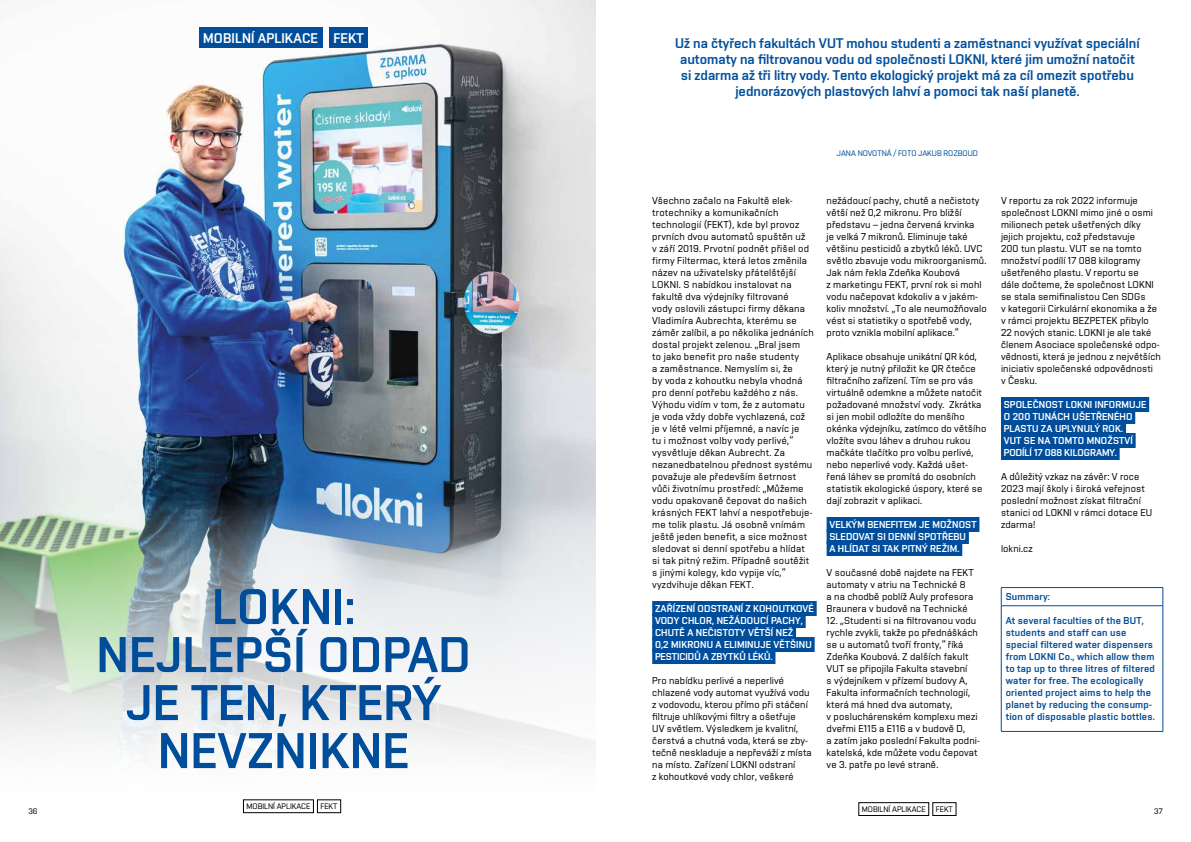
<style>
.page{position:relative;width:1191px;height:842px;background:#fff}
.page>*{position:absolute;margin:0;border:0;box-sizing:border-box;transform-origin:0 0}
.t1{font:50px/48px "Vafle VUT";letter-spacing:.01em;color:#004e9b;text-align:center}
.t2{font:14px/16px "Vafle VUT";color:#004e9b;text-align:center}
.t3{font:14px "Vafle VUT";letter-spacing:.01em;color:#fff}
.t4{font:10px/12px "Vafle Light VUT";letter-spacing:.01em;color:#000}
.t5{font:10px/12px "Vafle VUT";letter-spacing:.015em;color:#fff}
.t6{font:10px/12px "Vafle VUT";letter-spacing:.02em;color:#004e9b}
.t7{font:8px "Vafle Light VUT";color:#000}
.t8{font:8px "Vafle Light VUT";color:#004e9b}
</style>
<div class="page">
<img style="left:0;top:0;width:595px;height:497px">
<svg style="left:0;top:497px;width:595px;height:317px"></svg>
<div style="left:199px;top:28px;width:123px;height:20px;background:#004e9b"></div>
<div style="left:329px;top:28px;width:39px;height:20px;background:#004e9b"></div>
<svg style="left:243px;top:799px;width:98px;height:14px"></svg>
<div style="left:652px;top:601px;width:164px;height:15px;background:#004e9b"></div>
<div style="left:652px;top:613px;width:153px;height:15px;background:#004e9b"></div>
<div style="left:652px;top:625px;width:144px;height:15px;background:#004e9b"></div>
<div style="left:652px;top:637px;width:162px;height:15px;background:#004e9b"></div>
<div style="left:652px;top:649px;width:123px;height:15px;background:#004e9b"></div>
<div style="left:826px;top:517px;width:153px;height:15px;background:#004e9b"></div>
<div style="left:826px;top:529px;width:143px;height:15px;background:#004e9b"></div>
<div style="left:826px;top:541px;width:136px;height:15px;background:#004e9b"></div>
<div style="left:1001px;top:397px;width:148px;height:15px;background:#004e9b"></div>
<div style="left:1001px;top:409px;width:134px;height:15px;background:#004e9b"></div>
<div style="left:1001px;top:421px;width:125px;height:15px;background:#004e9b"></div>
<div style="left:1001px;top:433px;width:134px;height:15px;background:#004e9b"></div>
<div style="left:1001px;top:445px;width:118px;height:15px;background:#004e9b"></div>
<svg style="left:858px;top:802px;width:98px;height:14px"></svg>
<hr style="left:1001px;top:606px;width:1px;height:125px;background:#004e9b">
<hr style="left:1162px;top:606px;width:1px;height:125px;background:#004e9b">
<hr style="left:1001px;top:731px;width:162px;height:1px;background:#004e9b">
<hr style="left:1001px;top:587px;width:162px;height:1px;background:#004e9b">
<svg style="left:1001px;top:588px;width:1px;height:17px"></svg>
<svg style="left:1162px;top:588px;width:1px;height:17px"></svg>
<hr style="left:1001px;top:605px;width:162px;height:1px;background:#004e9b">
<h2 class="t3" style="left:203px;top:30px;width:162px">MOBILNÍ APLIKACE FEKT</h2>
<p class="t7" style="left:28px;top:806px;width:11px">36</p>
<h1 class="t1" style="left:97px;top:582px;width:375px">LOKNI:<br>NEJLEPŠÍ ODPAD<br>JE TEN, KTERÝ<br>NEVZNIKNE</h1>
<p class="t7" style="left:246px;top:802px;width:65px">MOBILNÍ APLIKACE</p>
<p class="t7" style="left:320px;top:802px;width:19px">FEKT</p>
<p class="t2" style="left:675px;top:35px;width:466px">Už na čtyřech fakultách VUT mohou studenti a zaměstnanci využívat speciální automaty na filtrovanou vodu od společnosti LOKNI, které jim umožní natočit si zdarma až tři litry vody. Tento ekologický projekt má za cíl omezit spotřebu jednorázových plastových lahví a pomoci tak naší planetě.</p>
<p class="t8" style="left:837px;top:149px;width:143px">JANA NOVOTNÁ / FOTO JAKUB ROZBOUD</p>
<p class="t4" style="left:652px;top:194px;width:163px">Všechno začalo na Fakultě elek&shy;trotechniky a komunikačních technologií (FEKT), kde byl provoz prvních dvou automatů spuštěn už<br>v září 2019. Prvotní podnět přišel od firmy Filtermac, která letos změnila název na uživatelsky přátelštější LOKNI. S nabídkou instalovat na fakultě dva výdejníky filtrované<br>vody oslovili zástupci firmy děkana Vladimíra Aubrechta, kterému se záměr zalíbil, a po několika jednáních dostal projekt zelenou. „Bral jsem<br>to jako benefit pro naše studenty<br>a zaměstnance. Nemyslím si, že<br>by voda z kohoutku nebyla vhodná pro denní potřebu každého z nás.<br>Výhodu vidím v tom, že z automatu je voda vždy dobře vychlazená, což je v létě velmi příjemné, a navíc je<br>tu i možnost volby vody perlivé,“ vysvětluje děkan Aubrecht. Za nezanedbatelnou přednost systému považuje ale především šetrnost vůči životnímu prostředí: „Můžeme vodu opakovaně čepovat do našich krásných FEKT lahví a nespotřebuje&shy;me tolik plastu. Já osobně vnímám ještě jeden benefit, a sice možnost sledovat si denní spotřebu a hlídat si tak pitný režim. Případně soutěžit s jinými kolegy, kdo vypije víc,“ vyzdvihuje děkan FEKT.</p>
<p class="t5" style="left:655px;top:602px;width:160px">ZAŘÍZENÍ ODSTRANÍ Z KOHOUTKOVÉ<br>VODY CHLOR, NEŽÁDOUCÍ PACHY,<br>CHUTĚ A NEČISTOTY VĚTŠÍ NEŽ<br>0,2 MIKRONU A ELIMINUJE VĚTŠINU<br>PESTICIDŮ A ZBYTKŮ LÉKŮ.</p>
<p class="t4" style="left:652px;top:674px;width:161px">Pro nabídku perlivé a neperlivé chlazené vody automat využívá vodu z vodovodu, kterou přímo při stáčení filtruje uhlíkovými filtry a ošetřuje<br>UV světlem. Výsledkem je kvalitní, čerstvá a chutná voda, která se zby&shy;tečně neskladuje a nepřeváží z místa na místo. Zařízení LOKNI odstraní<br>z kohoutkové vody chlor, veškeré</p>
<p class="t4" style="left:826px;top:194px;width:162px">nežádoucí pachy, chutě a nečistoty větší než 0,2 mikronu. Pro bližší představu – jedna červená krvinka<br>je velká 7 mikronů. Eliminuje také většinu pesticidů a zbytků léků. UVC světlo zbavuje vodu mikroorganismů.<br>Jak nám řekla Zdeňka Koubová<br>z marketingu FEKT, první rok si mohl vodu načepovat kdokoliv a v jakém&shy;koliv množství. „To ale neumožňovalo vést si statistiky o spotřebě vody, proto vznikla mobilní aplikace.“</p>
<p class="t4" style="left:826px;top:350px;width:161px">Aplikace obsahuje unikátní QR kód, který je nutný přiložit ke QR čtečce filtračního zařízení. Tím se pro vás virtuálně odemkne a můžete natočit požadované množství vody. Zkrátka si jen mobil odložíte do menšího okénka výdejníku, zatímco do většího vložíte svou láhev a druhou rukou mačkáte tlačítko pro volbu perlivé, nebo neperlivé vody. Každá ušet&shy;řená láhev se promítá do osobních statistik ekologické úspory, které se dají zobrazit v aplikaci.</p>
<p class="t5" style="left:829px;top:518px;width:149px">VELKÝM BENEFITEM JE MOŽNOST<br>SLEDOVAT SI DENNÍ SPOTŘEBU<br>A HLÍDAT SI TAK PITNÝ REŽIM.</p>
<p class="t4" style="left:826px;top:566px;width:149px">V současné době najdete na FEKT automaty v atriu na Technické 8<br>a na chodbě poblíž Auly profesora<br>Braunera v budově na Technické</p>
<p class="t4" style="left:826px;top:614px;width:155px">12. „Studenti si na filtrovanou vodu rychle zvykli, takže po přednáškách se u automatů tvoří fronty,“ říká<br>Zdeňka Koubová. Z dalších fakult<br>VUT se připojila Fakulta stavební<br>s výdejníkem v přízemí budovy A,<br>Fakulta informačních technologií, která má hned dva automaty,<br>v posluchárenském komplexu mezi dveřmi E115 a E116 a v budově D,<br>a zatím jako poslední Fakulta podni&shy;katelská, kde můžete vodu čepovat ve 3. patře po levé straně.</p>
<p class="t7" style="left:862px;top:805px;width:65px">MOBILNÍ APLIKACE</p>
<p class="t7" style="left:936px;top:805px;width:19px">FEKT</p>
<p class="t4" style="left:1001px;top:194px;width:161px">V reportu za rok 2022 informuje společnost LOKNI mimo jiné o osmi milionech petek ušetřených díky jejich projektu, což představuje<br>200 tun plastu. VUT se na tomto množství podílí 17 088 kilogramy ušetřeného plastu. V reportu se<br>dále dočteme, že společnost LOKNI se stala semifinalistou Cen SDGs<br>v kategorii Cirkulární ekonomika a že v rámci projektu BEZPETEK přibylo<br>22 nových stanic. LOKNI je ale také členem Asociace společenské odpo&shy;vědnosti, která je jednou z největších iniciativ společenské odpovědnosti<br>v Česku.</p>
<p class="t5" style="left:1003px;top:398px;width:144px">SPOLEČNOST LOKNI INFORMUJE<br>O 200 TUNÁCH UŠETŘENÉHO<br>PLASTU ZA UPLYNULÝ ROK.<br>VUT SE NA TOMTO MNOŽSTVÍ<br>PODÍLÍ 17 088 KILOGRAMY.</p>
<p class="t4" style="left:1001px;top:470px;width:153px">A důležitý vzkaz na závěr: V roce<br>2023 mají školy i široká veřejnost poslední možnost získat filtrační stanici od LOKNI v rámci dotace EU zdarma!</p>
<p class="t4" style="left:1001px;top:542px;width:33px">lokni.cz</p>
<p class="t6" style="left:1005px;top:590px;width:46px">Summary:</p>
<p class="t6" style="left:1005px;top:614px;width:151px">At several faculties of the BUT, students and staff can use special filtered water dispensers from LOKNI Co., which allow them to tap up to three litres of filtered water for free. The ecologically oriented project aims to help the planet by reducing the consump&shy;tion of disposable plastic bottles.</p>
<p class="t7" style="left:1154px;top:806px;width:10px">37</p>
</div>
